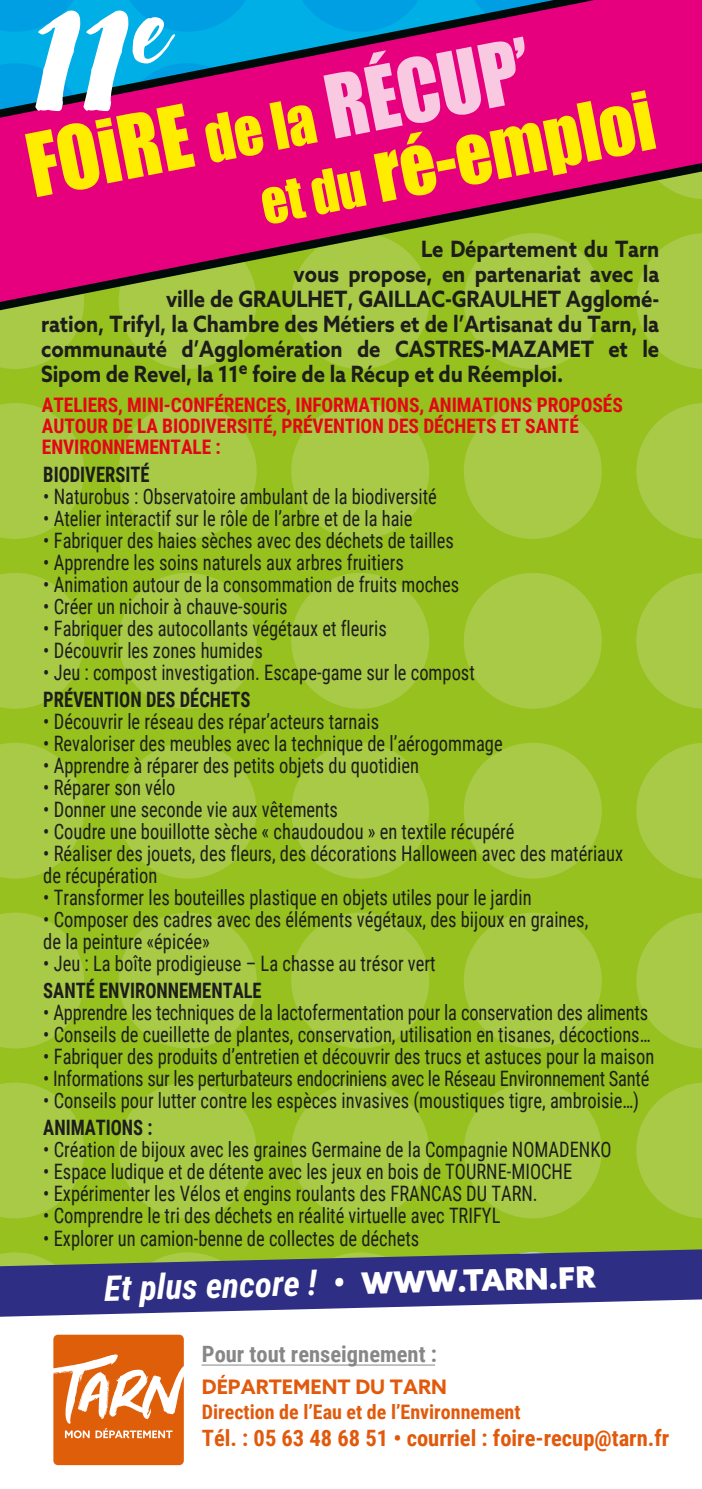
<style>
.page{position:relative;width:702px;height:1489px;background:#fff}
.page>*{position:absolute;margin:0;border:0;box-sizing:border-box;transform-origin:0 0}
.t1{font:italic 700 35px "Roboto Condensed";color:#fff}
.t2{font:700 22.5px "Azo Sans";letter-spacing:-.005em;color:#1d1d1b;scale:.9 1}
.t3{font:700 22.5px "Roboto Condensed";color:#e2590b}
.t4{font:700 22.5px "Roboto Condensed";color:#878787}
.t5{font:21.25px/22px "Roboto Condensed";color:#1d1d1b;scale:.87 1}
.t6{font:700 21.25px "Roboto Condensed";color:#1d1d1b;scale:.87 1}
.t7{font:700 20px/21.2px "Roboto Condensed";letter-spacing:-.005em;color:#e30614}
.t8{font:700 20px "Roboto Condensed";color:#e2590b}
.t9{font:700 20px "Azo Sans";color:#e2590b}
.s1{font-family:"Azo Sans";font-weight:900;font-style:normal;font-size:29.75px}
</style>
<div class="page">
<div style="left:0;top:320px;width:702px;height:928px;background:#96c11f"></div>
<svg style="left:0;top:320px;width:84px;height:49px"></svg>
<div style="left:119px;top:233px;width:138px;height:136px;background:#a9ca47;border-radius:50%"></div>
<div style="left:291px;top:233px;width:138px;height:136px;background:#a9ca47;border-radius:50%"></div>
<div style="left:463px;top:233px;width:138px;height:136px;background:#a9ca47;border-radius:50%"></div>
<svg style="left:636px;top:320px;width:66px;height:49px"></svg>
<svg style="left:0;top:403px;width:84px;height:136px"></svg>
<div style="left:119px;top:403px;width:138px;height:136px;background:#a9ca47;border-radius:50%"></div>
<div style="left:291px;top:403px;width:138px;height:136px;background:#a9ca47;border-radius:50%"></div>
<div style="left:463px;top:403px;width:138px;height:136px;background:#a9ca47;border-radius:50%"></div>
<svg style="left:636px;top:403px;width:66px;height:136px"></svg>
<svg style="left:0;top:573px;width:84px;height:135px"></svg>
<div style="left:119px;top:573px;width:138px;height:135px;background:#a9ca47;border-radius:50%"></div>
<div style="left:291px;top:573px;width:138px;height:135px;background:#a9ca47;border-radius:50%"></div>
<div style="left:463px;top:573px;width:138px;height:135px;background:#a9ca47;border-radius:50%"></div>
<svg style="left:636px;top:573px;width:66px;height:135px"></svg>
<svg style="left:0;top:742px;width:84px;height:136px"></svg>
<div style="left:119px;top:742px;width:138px;height:136px;background:#a9ca47;border-radius:50%"></div>
<div style="left:291px;top:742px;width:138px;height:136px;background:#a9ca47;border-radius:50%"></div>
<div style="left:463px;top:742px;width:138px;height:136px;background:#a9ca47;border-radius:50%"></div>
<svg style="left:636px;top:742px;width:66px;height:136px"></svg>
<svg style="left:0;top:912px;width:84px;height:136px"></svg>
<div style="left:119px;top:912px;width:138px;height:136px;background:#a9ca47;border-radius:50%"></div>
<div style="left:291px;top:912px;width:138px;height:136px;background:#a9ca47;border-radius:50%"></div>
<div style="left:463px;top:912px;width:138px;height:136px;background:#a9ca47;border-radius:50%"></div>
<svg style="left:636px;top:912px;width:66px;height:136px"></svg>
<svg style="left:0;top:1082px;width:84px;height:136px"></svg>
<div style="left:119px;top:1082px;width:138px;height:136px;background:#a9ca47;border-radius:50%"></div>
<div style="left:291px;top:1082px;width:138px;height:136px;background:#a9ca47;border-radius:50%"></div>
<div style="left:463px;top:1082px;width:138px;height:136px;background:#a9ca47;border-radius:50%"></div>
<svg style="left:636px;top:1082px;width:66px;height:136px"></svg>
<svg style="left:0;top:223px;width:702px;height:97px"></svg>
<svg style="left:0;top:0;width:702px;height:223px"></svg>
<hr style="left:201px;top:1364px;width:234px;height:1px;background:#878787">
<svg style="left:0;top:1248px;width:702px;height:63px;fill:#2d2e84"></svg>
<svg style="left:0;top:1252px;width:257px;height:214px"></svg>
<p class="t2" style="left:421px;top:234px;width:266px">Le Département du Tarn</p>
<p class="t2" style="left:293px;top:259px;width:408px">vous propose, en partenariat avec la</p>
<p class="t2" style="left:166px;top:284px;width:549px">ville de GRAULHET, GAILLAC-GRAULHET Agglomé-</p>
<p class="t2" style="left:41px;top:309px;width:688px">ration, Trifyl, la Chambre des Métiers et de l’Artisanat du Tarn, la</p>
<p class="t2" style="left:41px;top:334px;width:688px">communauté d’Agglomération de CASTRES-MAZAMET et le</p>
<p class="t2" style="left:41px;top:359px;width:581px">Sipom de Revel, la 11<sup>e</sup> foire de la Récup et du Réemploi.</p>
<p class="t7" style="left:42px;top:393px;width:582px">ATELIERS, MINI-CONFÉRENCES, INFORMATIONS, ANIMATIONS PROPOSÉS<br>AUTOUR DE LA BIODIVERSITÉ, PRÉVENTION DES DÉCHETS ET SANTÉ<br>ENVIRONNEMENTALE :</p>
<p class="t6" style="left:43px;top:460px;width:123px">BIODIVERSITÉ</p>
<p class="t5" style="left:43px;top:485px;width:454px">• Naturobus : Observatoire ambulant de la biodiversité</p>
<p class="t5" style="left:43px;top:507px;width:426px">• Atelier interactif sur le rôle de l’arbre et de la haie</p>
<p class="t5" style="left:43px;top:529px;width:473px">• Fabriquer des haies sèches avec des déchets de tailles</p>
<p class="t5" style="left:43px;top:551px;width:416px">• Apprendre les soins naturels aux arbres fruitiers</p>
<p class="t5" style="left:43px;top:573px;width:479px">• Animation autour de la consommation de fruits moches</p>
<p class="t5" style="left:43px;top:595px;width:282px">• Créer un nichoir à chauve-souris</p>
<p class="t5" style="left:43px;top:617px;width:396px">• Fabriquer des autocollants végétaux et fleuris</p>
<p class="t5" style="left:43px;top:639px;width:254px">• Découvrir les zones humides</p>
<p class="t5" style="left:43px;top:661px;width:497px">• Jeu : compost investigation. Escape-game sur le compost</p>
<p class="t6" style="left:43px;top:685px;width:239px">PRÉVENTION DES DÉCHETS</p>
<p class="t5" style="left:43px;top:710px;width:387px">• Découvrir le réseau des répar’acteurs tarnais</p>
<p class="t5" style="left:43px;top:732px;width:529px">• Revaloriser des meubles avec la technique de l’aérogommage</p>
<p class="t5" style="left:43px;top:754px;width:433px">• Apprendre à réparer des petits objets du quotidien</p>
<p class="t5" style="left:43px;top:776px;width:153px">• Réparer son vélo</p>
<p class="t5" style="left:43px;top:798px;width:340px">• Donner une seconde vie aux vêtements</p>
<p class="t5" style="left:43px;top:820px;width:543px">• Coudre une bouillotte sèche « chaudoudou » en textile récupéré</p>
<p class="t5" style="left:43px;top:842px;width:668px">• Réaliser des jouets, des fleurs, des décorations Halloween avec des matériaux de récupération</p>
<p class="t5" style="left:43px;top:886px;width:562px">• Transformer les bouteilles plastique en objets utiles pour le jardin</p>
<p class="t5" style="left:43px;top:908px;width:628px">• Composer des cadres avec des éléments végétaux, des bijoux en graines, de la peinture «épicée»</p>
<p class="t5" style="left:43px;top:952px;width:452px">• Jeu : La boîte prodigieuse – La chasse au trésor vert</p>
<p class="t6" style="left:43px;top:975px;width:252px">SANTÉ ENVIRONNEMENTALE</p>
<p class="t5" style="left:43px;top:1001px;width:696px">• Apprendre les techniques de la lactofermentation pour la conservation des aliments</p>
<p class="t5" style="left:43px;top:1023px;width:699px">• Conseils de cueillette de plantes, conservation, utilisation en tisanes, décoctions…</p>
<p class="t5" style="left:43px;top:1045px;width:703px">• Fabriquer des produits d’entretien et découvrir des trucs et astuces pour la maison</p>
<p class="t5" style="left:43px;top:1067px;width:698px">• Informations sur les perturbateurs endocriniens avec le Réseau Environnement Santé</p>
<p class="t5" style="left:43px;top:1089px;width:686px">• Conseils pour lutter contre les espèces invasives (moustiques tigre, ambroisie…)</p>
<p class="t6" style="left:43px;top:1112px;width:127px">ANIMATIONS :</p>
<p class="t5" style="left:43px;top:1138px;width:654px">• Création de bijoux avec les graines Germaine de la Compagnie NOMADENKO</p>
<p class="t5" style="left:43px;top:1160px;width:609px">• Espace ludique et de détente avec les jeux en bois de TOURNE-MIOCHE</p>
<p class="t5" style="left:43px;top:1181px;width:570px">• Expérimenter les Vélos et engins roulants des FRANCAS DU TARN.</p>
<p class="t5" style="left:43px;top:1203px;width:527px">• Comprendre le tri des déchets en réalité virtuelle avec TRIFYL</p>
<p class="t5" style="left:43px;top:1225px;width:433px">• Explorer un camion-benne de collectes de déchets</p>
<h1 class="t1" style="left:103px;top:1264px;width:492px;rotate:-2deg">Et plus encore ! • <span class="s1">WWW.TARN</span><sub>.FR</sub></h1>
<p class="t4" style="left:202px;top:1337px;width:236px">Pour tout renseignement :</p>
<p class="t9" style="left:202px;top:1373px;width:246px">DÉPARTEMENT DU TARN</p>
<p class="t8" style="left:202px;top:1397px;width:320px">Direction de l’Eau et de l’Environnement</p>
<p class="t3" style="left:202px;top:1422px;width:469px">Tél. : 05 63 48 68 51 • courriel : foire-recup@tarn.fr</p>
</div>
